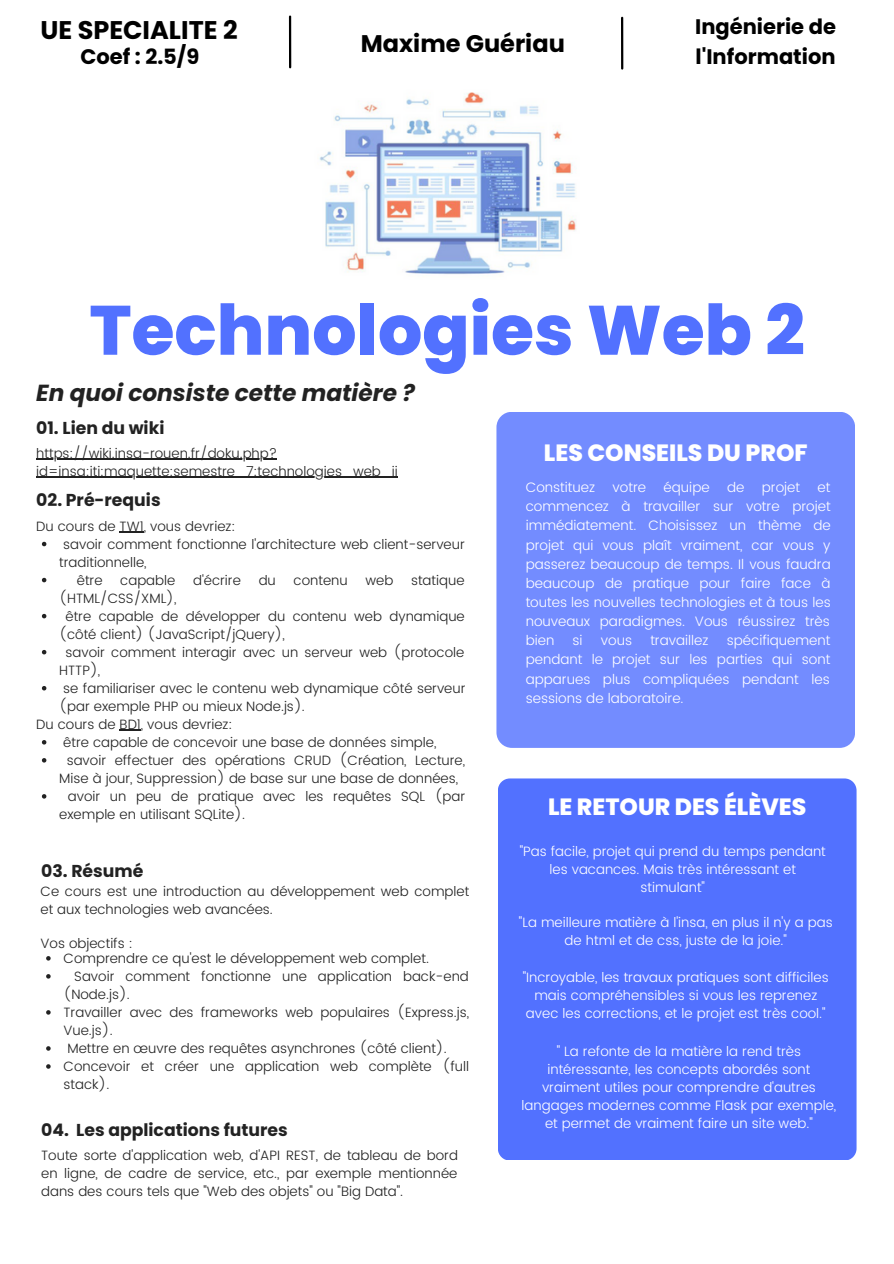
<style>
.page{position:relative;width:894px;height:1264px;background:#fff}
.page>*{position:absolute;margin:0;border:0;box-sizing:border-box;transform-origin:0 0}
.t1{font:800 69.6px "Poppins";color:#5271ff}
.t2{font:700 25.5px "Poppins";color:#000}
.t3{font:700 24px "Poppins";color:#000}
.t4{font:800 23.55px "Poppins";color:#fff}
.t5{font:italic 700 23.25px "Poppins";color:#222}
.t6{font:700 21px/29.2px "Poppins";color:#000}
.t7{font:700 17.25px "Poppins";color:#222}
.t8{font:300 13.65px/19.2px "Poppins";color:#fff;text-align:justify}
.t9{font:300 13.5px/18px "Poppins";color:#222}
.t10{font:300 13.5px/18px "Poppins";color:#fff;text-align:center}
</style>
<div class="page">
<img style="left:319px;top:92px;width:258px;height:183px">
<div style="left:496px;top:412px;width:358px;height:335px;background:#738cff;border-radius:15px"></div>
<div style="left:497px;top:778px;width:359px;height:382px;background:#5271ff;border-radius:12px"></div>
<hr style="left:36px;top:459px;width:241px;height:1px;background:#222">
<hr style="left:36px;top:477px;width:361px;height:1px;background:#222">
<svg style="left:46px;top:956px;width:5px;height:4px"></svg>
<svg style="left:46px;top:974px;width:5px;height:4px"></svg>
<svg style="left:46px;top:1010px;width:5px;height:4px"></svg>
<svg style="left:46px;top:1046px;width:5px;height:4px"></svg>
<svg style="left:46px;top:1064px;width:5px;height:4px"></svg>
<svg style="left:42px;top:542px;width:4px;height:4px"></svg>
<svg style="left:42px;top:578px;width:4px;height:4px"></svg>
<svg style="left:42px;top:614px;width:4px;height:4px"></svg>
<svg style="left:42px;top:650px;width:4px;height:4px"></svg>
<svg style="left:42px;top:686px;width:4px;height:4px"></svg>
<svg style="left:42px;top:740px;width:4px;height:4px"></svg>
<svg style="left:42px;top:758px;width:4px;height:4px"></svg>
<svg style="left:42px;top:794px;width:4px;height:4px"></svg>
<hr style="left:120px;top:531px;width:24px;height:2px;background:#222">
<svg style="left:120px;top:730px;width:21px;height:1px"></svg>
<hr style="left:289px;top:17px;width:2px;height:50px;background:#000">
<hr style="left:620px;top:18px;width:3px;height:51px;background:#000">
<p class="t2" style="left:40px;top:12px;width:198px">UE SPECIALITE 2</p>
<p class="t6" style="left:81px;top:42px;width:120px">Coef : 2.5/9</p>
<p class="t3" style="left:360px;top:27px;width:206px">Maxime Guériau</p>
<p class="t6" style="left:695px;top:12px;width:142px">Ingénierie de l'Information</p>
<p class="t1" style="left:89px;top:281px;width:716px">Technologies Web 2</p>
<p class="t5" style="left:36px;top:377px;width:380px">En quoi consiste cette matière ?</p>
<p class="t7" style="left:36px;top:415px;width:130px">01. Lien du wiki</p>
<p class="t9" style="left:36px;top:444px;width:363px">https://wiki.insa-rouen.fr/doku.php? id=insa:iti:maquette:semestre_7:technologies_web_ii</p>
<p class="t7" style="left:36px;top:488px;width:126px">02. Pré-requis</p>
<p class="t9" style="left:36px;top:517px;width:201px">Du cours de TW1, vous devriez:</p>
<p class="t9" style="left:59px;top:535px;width:407px">savoir comment fonctionne l'architecture web client-serveur traditionnelle,</p>
<p class="t9" style="left:77px;top:571px;width:27px">être</p>
<p class="t9" style="left:120px;top:571px;width:57px">capable</p>
<p class="t9" style="left:193px;top:571px;width:49px">d'écrire</p>
<p class="t9" style="left:258px;top:571px;width:19px">du</p>
<p class="t9" style="left:293px;top:571px;width:56px">contenu</p>
<p class="t9" style="left:365px;top:571px;width:29px">web</p>
<p class="t9" style="left:411px;top:571px;width:55px">statique</p>
<p class="t9" style="left:59px;top:589px;width:119px">(HTML/CSS/XML),</p>
<p class="t9" style="left:59px;top:607px;width:407px;text-indent:6px">être capable de développer du contenu web dynamique (côté client) (JavaScript/jQuery),</p>
<p class="t9" style="left:59px;top:643px;width:406px;text-indent:6px">savoir comment interagir avec un serveur web (protocole<br>HTTP),</p>
<p class="t9" style="left:59px;top:679px;width:407px">se familiariser avec le contenu web dynamique côté serveur (par exemple PHP ou mieux Node.js).</p>
<p class="t9" style="left:63px;top:733px;width:374px">être capable de concevoir une base de données simple,</p>
<p class="t9" style="left:59px;top:751px;width:407px;text-align:center">savoir effectuer des opérations CRUD (Création, Lecture,<br>Mise à jour, Suppression) de base sur une base de données,</p>
<p class="t9" style="left:59px;top:787px;width:407px;text-indent:9px">avoir un peu de pratique avec les requêtes SQL (par exemple en utilisant SQLite).</p>
<p class="t9" style="left:36px;top:715px;width:198px">Du cours de BD1, vous devriez:</p>
<p class="t7" style="left:41px;top:859px;width:104px">03. Résumé</p>
<p class="t9" style="left:40px;top:882px;width:430px">Ce cours est une introduction au développement web complet et aux technologies web avancées.</p>
<p class="t9" style="left:40px;top:934px;width:94px">Vos objectifs :</p>
<p class="t9" style="left:63px;top:949px;width:367px">Comprendre ce qu'est le développement web complet.</p>
<p class="t9" style="left:63px;top:967px;width:407px;text-indent:11px">Savoir comment fonctionne une application back-end (Node.js).</p>
<p class="t9" style="left:63px;top:1003px;width:407px">Travailler avec des frameworks web populaires (Express.js,<br>Vue.js).</p>
<p class="t9" style="left:67px;top:1039px;width:380px">Mettre en œuvre des requêtes asynchrones (côté client).</p>
<p class="t9" style="left:63px;top:1057px;width:407px">Concevoir et créer une application web complète (full stack).</p>
<p class="t7" style="left:41px;top:1117px;width:248px">04. Les applications futures</p>
<p class="t9" style="left:41px;top:1146px;width:418px;text-align:justify">Toute sorte d'application web, d'API REST, de tableau de bord en ligne, de cadre de service, etc., par exemple mentionnée dans des cours tels que "Web des objets" ou "Big Data".</p>
<p class="t4" style="left:543px;top:436px;width:265px">LES CONSEILS DU PROF</p>
<p class="t8" style="left:525px;top:478px;width:71px">Constituez</p>
<p class="t8" style="left:612px;top:478px;width:35px">votre</p>
<p class="t8" style="left:663px;top:478px;width:47px">équipe</p>
<p class="t8" style="left:726px;top:478px;width:19px">de</p>
<p class="t8" style="left:761px;top:478px;width:40px">projet</p>
<p class="t8" style="left:525px;top:478px;width:306px;text-indent:292px">et commencez à travailler sur votre projet immédiatement. Choisissez un thème de projet qui vous plaît vraiment, car vous y passerez beaucoup de temps. Il vous faudra beaucoup de pratique pour faire face à toutes les nouvelles technologies et à tous les nouveaux paradigmes. Vous réussirez très bien</p>
<p class="t8" style="left:525px;top:631px;width:306px;text-indent:201px">spécifiquement pendant le projet sur les parties qui sont apparues plus compliquées pendant les sessions de laboratoire.</p>
<p class="t8" style="left:572px;top:631px;width:12px">si</p>
<p class="t8" style="left:600px;top:631px;width:33px">vous</p>
<p class="t8" style="left:650px;top:631px;width:60px">travaillez</p>
<p class="t4" style="left:548px;top:790px;width:260px">LE RETOUR DES ÉLÈVES</p>
<p class="t10" style="left:519px;top:842px;width:307px">"Pas facile, projet qui prend du temps pendant les vacances. Mais très intéressant et stimulant"</p>
<p class="t10" style="left:519px;top:913px;width:315px">"La meilleure matière à l'insa, en plus il n'y a pas de html et de css, juste de la joie."</p>
<p class="t10" style="left:522px;top:968px;width:307px">"Incroyable, les travaux pratiques sont difficiles mais compréhensibles si vous les reprenez avec les corrections, et le projet est très cool."</p>
<p class="t10" style="left:521px;top:1042px;width:316px">" La refonte de la matière la rend très intéressante, les concepts abordés sont vraiment utiles pour comprendre d'autres langages modernes comme Flask par exemple, et permet de vraiment faire un site web."</p>
</div>
